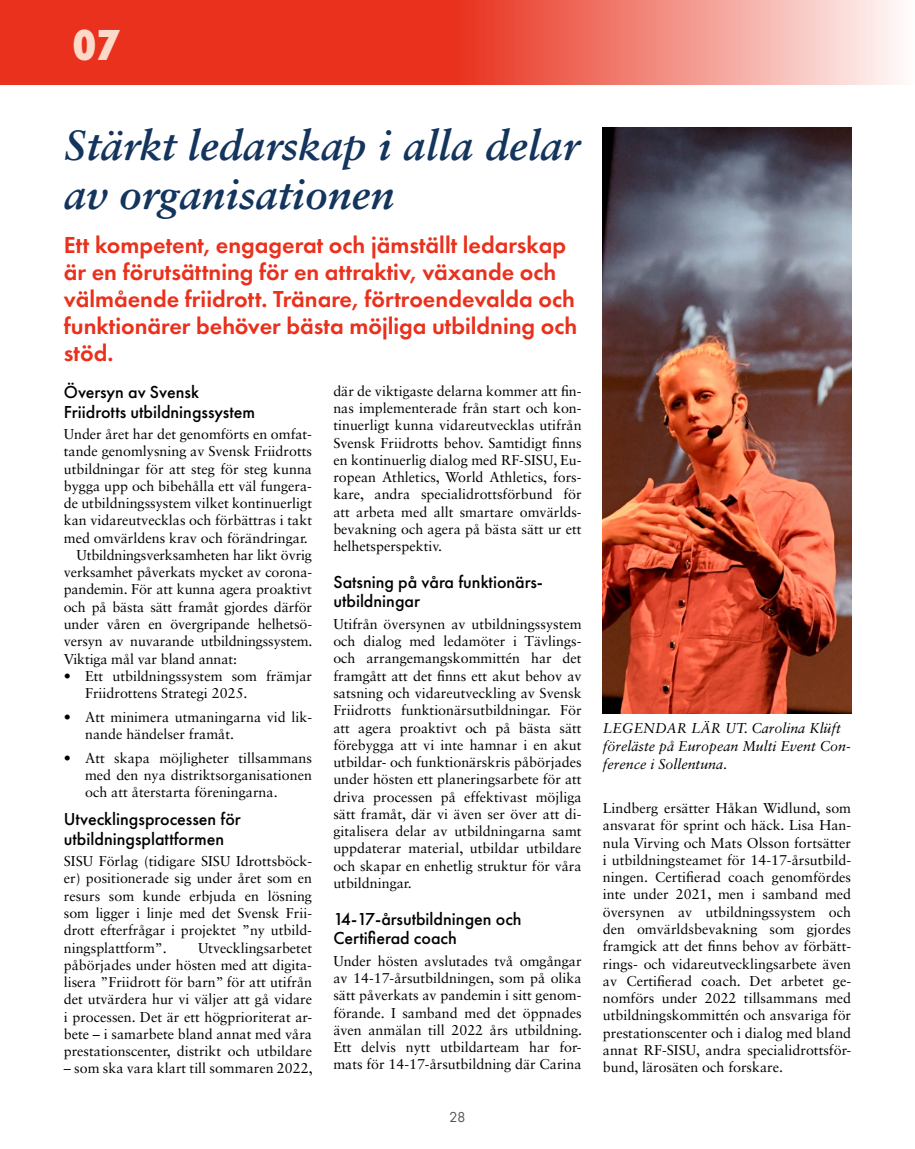
<style>
.page{position:relative;width:915px;height:1149px;background:#fff}
.page>*{position:absolute;margin:0;border:0;box-sizing:border-box;transform-origin:0 0}
.t1{font:800 45px "Futura PT Cond";color:#fcdac9}
.t2{font:italic 700 42px/49.5px "Sabon LT Std";color:#12345d}
.t3{font:600 24px/27px "Futura PT";color:#e9311d}
.t4{font:500 18px/19.5px "Futura PT";color:#000}
.t5{font:15px "Futura PT";color:#555756}
.t6{font:14.25px/17.2px "Sabon LT Std";color:#000;text-align:justify}
.t7{font:italic 14.25px/18px "Sabon LT Std";color:#000}
</style>
<div class="page">
<img style="left:602px;top:128px;width:248px;height:585px">
<svg style="left:0;top:0;width:897px;height:85px;background:#ed6152"></svg>
<h1 class="t1" style="left:72px;top:18px;width:49px">07</h1>
<h2 class="t2" style="left:64px;top:120px;width:516px">Stärkt ledarskap i alla delar av organisationen</h2>
<h3 class="t3" style="left:64px;top:231px;width:515px">Ett kompetent, engagerat och jämställt ledarskap är en förutsättning för en attraktiv, växande och välmående friidrott. Tränare, förtroendevalda och funktionärer behöver bästa möjliga utbildning och stöd.</h3>
<p class="t4" style="left:64px;top:382px;width:193px">Översyn av Svensk<br>Friidrotts utbildningssystem</p>
<p class="t6" style="left:64px;top:425px;width:250px">Under året har det genomförts en omfat-</p>
<p class="t6" style="left:64px;top:442px;width:250px">tande genomlysning av Svensk Friidrotts</p>
<p class="t6" style="left:64px;top:459px;width:250px">utbildningar för att steg för steg kunna</p>
<p class="t6" style="left:64px;top:477px;width:250px">bygga upp och bibehålla ett väl fungera-</p>
<p class="t6" style="left:64px;top:494px;width:250px">de utbildningssystem vilket kontinuerligt</p>
<p class="t6" style="left:64px;top:511px;width:250px">kan vidareutvecklas och förbättras i takt</p>
<p class="t6" style="left:64px;top:528px;width:245px">med omvärldens krav och förändringar.</p>
<p class="t6" style="left:77px;top:546px;width:237px">Utbildningsverksamheten har likt övrig</p>
<p class="t6" style="left:64px;top:563px;width:250px">verksamhet påverkats mycket av corona-</p>
<p class="t6" style="left:64px;top:580px;width:250px">pandemin. För att kunna agera proaktivt</p>
<p class="t6" style="left:64px;top:598px;width:250px">och på bästa sätt framåt gjordes därför</p>
<p class="t6" style="left:64px;top:615px;width:250px">under våren en övergripande helhetsö-</p>
<p class="t6" style="left:64px;top:632px;width:250px">versyn av nuvarande utbildningssystem.</p>
<p class="t6" style="left:64px;top:649px;width:175px">Viktiga mål var bland annat:</p>
<p class="t6" style="left:85px;top:667px;width:228px;text-indent:-21px">• Ett utbildningssystem som främjar<br>Friidrottens Strategi 2025.</p>
<p class="t6" style="left:85px;top:707px;width:228px;text-indent:-21px">• Att minimera utmaningarna vid lik&shy;nande händelser framåt.</p>
<p class="t6" style="left:85px;top:748px;width:228px;text-indent:-21px">• Att skapa möjligheter tillsammans med den nya distriktsorganisationen och att återstarta föreningarna.</p>
<p class="t4" style="left:64px;top:809px;width:178px">Utvecklingsprocessen för utbildningsplattformen</p>
<p class="t6" style="left:64px;top:852px;width:250px">SISU Förlag (tidigare SISU Idrottsböck&shy;er) positionerade sig under året som en resurs som kunde erbjuda en lösning som ligger i linje med det Svensk Frii&shy;drott efterfrågar i projektet ”ny utbild&shy;ningsplattform”.</p>
<p class="t6" style="left:333px;top:382px;width:250px">där de viktigaste delarna kommer att fin&shy;nas implementerade från start och kon&shy;tinuerligt kunna vidareutvecklas utifrån Svensk Friidrotts behov. Samtidigt finns en kontinuerlig dialog med RF-SISU, Eu&shy;ropean Athletics, World Athletics, fors&shy;kare, andra specialidrottsförbund för att arbeta med allt smartare omvärlds&shy;bevakning och agera på bästa sätt ur ett helhetsperspektiv.</p>
<p class="t4" style="left:333px;top:572px;width:209px">Satsning på våra funktionärs&shy;utbildningar</p>
<p class="t6" style="left:333px;top:615px;width:250px">Utifrån översynen av utbildningssystem och dialog med ledamöter i Tävlings&shy;och arrangemangskommittén har det framgått att det finns ett akut behov av satsning och vidareutveckling av Svensk Friidrotts funktionärsutbildningar. För att agera proaktivt och på bästa sätt förebygga att vi inte hamnar i en akut utbildar- och funktionärskris påbörjades under hösten ett planeringsarbete för att driva processen på effektivast möjliga sätt framåt, där vi även ser över att di&shy;gitalisera delar av utbildningarna samt uppdaterar material, utbildar utbildare och skapar en enhetlig struktur för våra utbildningar.</p>
<p class="t4" style="left:333px;top:908px;width:190px">14-17-årsutbildningen och<br>Certifierad coach</p>
<p class="t6" style="left:333px;top:951px;width:250px">Under hösten avslutades två omgångar av 14-17-årsutbildningen, som på olika sätt påverkats av pandemin i sitt genom&shy;förande. I samband med det öppnades även anmälan till 2022 års utbildning.<br>Ett delvis nytt utbildarteam har for&shy;mats för 14-17-årsutbildning där Carina</p>
<p class="t6" style="left:64px;top:938px;width:250px;text-indent:134px">Utvecklingsarbetet påbörjades under hösten med att digita&shy;lisera ”Friidrott för barn” för att utifrån det utvärdera hur vi väljer att gå vidare i processen. Det är ett högprioriterat ar&shy;bete – i samarbete bland annat med våra prestationscenter, distrikt och utbildare</p>
<p class="t6" style="left:64px;top:1059px;width:250px">– som ska vara klart till sommaren 2022,</p>
<p class="t5" style="left:449px;top:1107px;width:18px">28</p>
<p class="t7" style="left:602px;top:719px;width:249px">LEGENDAR LÄR UT. Carolina Klüft föreläste på European Multi Event Con&shy;ference i Sollentuna.</p>
<p class="t6" style="left:602px;top:799px;width:250px">Lindberg ersätter Håkan Widlund, som ansvarat för sprint och häck. Lisa Han&shy;nula Virving och Mats Olsson fortsätter i utbildningsteamet för 14-17-årsutbild&shy;ningen. Certifierad coach genomfördes inte under 2021, men i samband med översynen av utbildningssystem och den omvärldsbevakning som gjordes framgick att det finns behov av förbätt&shy;rings- och vidareutvecklingsarbete även av Certifierad coach. Det arbetet ge&shy;nomförs under 2022 tillsammans med utbildningskommittén och ansvariga för prestationscenter och i dialog med bland annat RF-SISU, andra specialidrottsför&shy;bund, lärosäten och forskare.</p>
</div>
